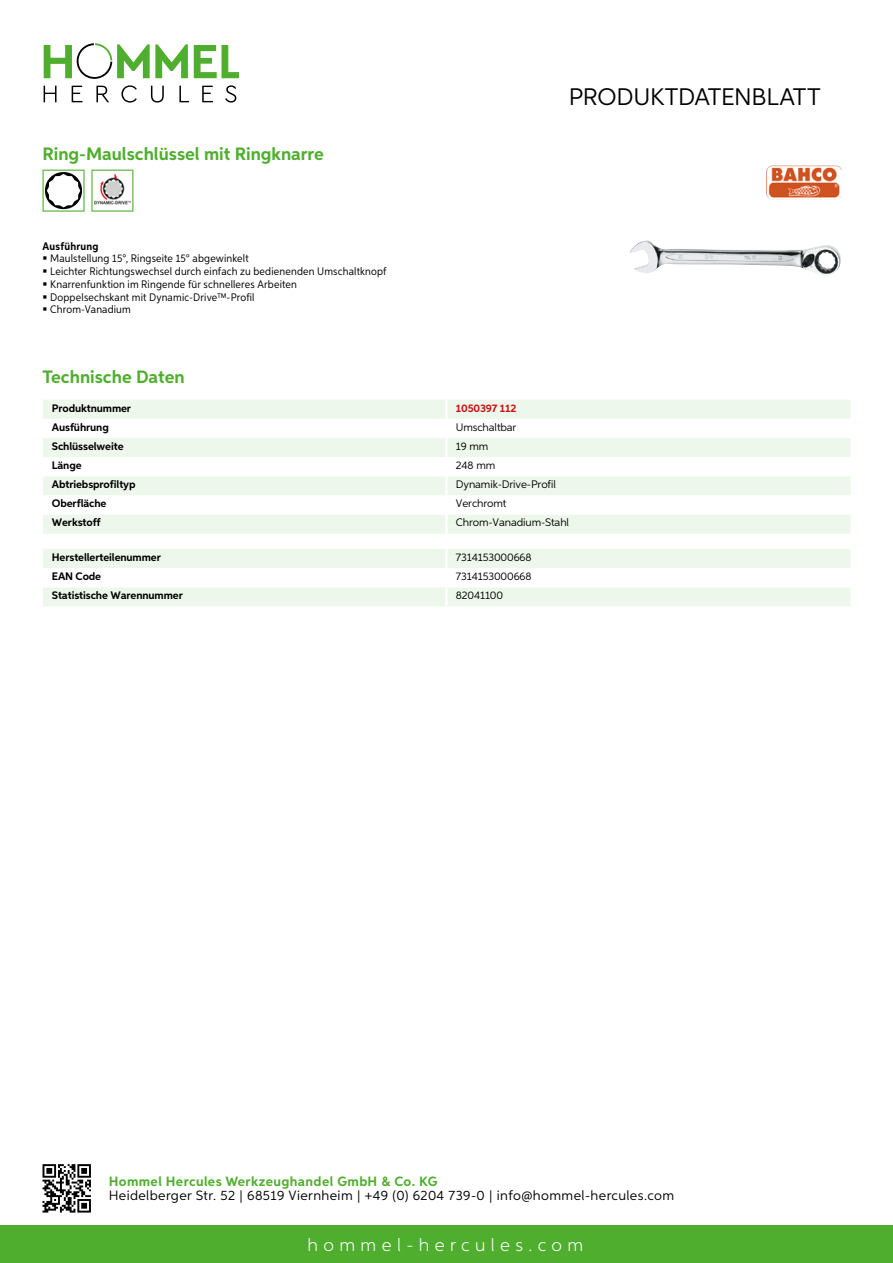
<style>
.page{position:relative;width:893px;height:1263px;background:#fff}
.page>*{position:absolute;margin:0;border:0;box-sizing:border-box;transform-origin:0 0}
.t1{font:24px "Aspira";letter-spacing:-.01em;color:#000}
.t2{font:700 18px "Aspira";color:#50ae2f}
.t3{font:300 18px "Aspira";letter-spacing:.3em;color:#fff}
.t4{font:13.5px "Aspira";letter-spacing:.03em;color:#000}
.t5{font:700 13.5px "Aspira";letter-spacing:.03em;color:#50ae2f}
.t6{font:10.95px/12.8px "Aspira Nar";letter-spacing:.015em;color:#000}
.t7{font:700 10.95px "Aspira";letter-spacing:-.01em;color:#000}
.t8{font:10.95px "Aspira";letter-spacing:-.01em;color:#000}
.t9{font:700 10.95px "Aspira";letter-spacing:-.01em;color:#cd1013}
.t10{font:700 10.95px "Aspira Nar";letter-spacing:.02em;color:#000}
</style>
<div class="page">
<div style="left:0;top:1226px;width:893px;height:37px;background:#50ae2f"></div>
<svg style="left:43px;top:1164px;width:48px;height:48px"></svg>
<svg style="left:194px;top:45px;width:45px;height:33px"></svg>
<svg style="left:44px;top:43px;width:144px;height:36px"></svg>
<svg style="left:44px;top:86px;width:13px;height:16px"></svg>
<svg style="left:72px;top:86px;width:10px;height:16px"></svg>
<svg style="left:96px;top:86px;width:13px;height:16px"></svg>
<svg style="left:121px;top:85px;width:16px;height:18px"></svg>
<svg style="left:151px;top:86px;width:13px;height:17px"></svg>
<svg style="left:179px;top:86px;width:10px;height:16px"></svg>
<svg style="left:202px;top:86px;width:11px;height:16px"></svg>
<svg style="left:225px;top:85px;width:11px;height:18px"></svg>
<div style="left:43px;top:400px;width:807px;height:134px;background:#eef7eb"></div>
<svg style="left:43px;top:419px;width:807px;height:95px"></svg>
<hr style="left:445px;top:400px;width:3px;height:19px;background:#fff">
<hr style="left:445px;top:419px;width:3px;height:19px;background:#fff">
<hr style="left:445px;top:438px;width:3px;height:19px;background:#fff">
<hr style="left:445px;top:457px;width:3px;height:19px;background:#fff">
<hr style="left:445px;top:476px;width:3px;height:19px;background:#fff">
<hr style="left:445px;top:495px;width:3px;height:19px;background:#fff">
<hr style="left:445px;top:514px;width:3px;height:20px;background:#fff">
<svg style="left:43px;top:549px;width:807px;height:57px"></svg>
<hr style="left:445px;top:587px;width:3px;height:19px;background:#fff">
<svg style="left:43px;top:170px;width:42px;height:42px"></svg>
<svg style="left:91px;top:170px;width:42px;height:42px"></svg>
<img style="left:94px;top:175px;width:36px;height:30px">
<img style="left:630px;top:240px;width:211px;height:35px">
<img style="left:766px;top:166px;width:76px;height:33px">
<h2 class="t2" style="left:43px;top:142px;width:283px">Ring-Maulschlüssel mit Ringknarre</h2>
<p class="t10" style="left:43px;top:239px;width:58px">Ausführung</p>
<p class="t6" style="left:50px;top:252px;width:338px">Maulstellung 15°, Ringseite 15° abgewinkelt<br>Leichter Richtungswechsel durch einfach zu bedienenden Umschaltknopf Knarrenfunktion im Ringende für schnelleres Arbeiten<br>Doppelsechskant mit Dynamic-Drive™-Profil<br>Chrom-Vanadium</p>
<h1 class="t1" style="left:569px;top:82px;width:253px">Produktdatenblatt</h1>
<h2 class="t2" style="left:43px;top:366px;width:144px">Technische Daten</h2>
<p class="t7" style="left:52px;top:401px;width:81px">Produktnummer</p>
<p class="t9" style="left:456px;top:401px;width:62px">1050397 112</p>
<p class="t7" style="left:52px;top:420px;width:58px">Ausführung</p>
<p class="t8" style="left:456px;top:420px;width:62px">U mschaltbar</p>
<p class="t7" style="left:52px;top:439px;width:73px">Schlüsselweite</p>
<p class="t8" style="left:456px;top:439px;width:34px">19 mm</p>
<p class="t7" style="left:52px;top:459px;width:31px">Länge</p>
<p class="t8" style="left:456px;top:459px;width:41px">248 mm</p>
<p class="t7" style="left:52px;top:478px;width:85px">Abtriebsprofiltyp</p>
<p class="t8" style="left:456px;top:478px;width:102px">Dynamik-Drive-Profil</p>
<p class="t7" style="left:52px;top:497px;width:56px">Oberfläche</p>
<p class="t8" style="left:456px;top:497px;width:52px">Verchromt</p>
<p class="t7" style="left:52px;top:516px;width:50px">Werkstoff</p>
<p class="t8" style="left:456px;top:516px;width:115px">Chrom-Vanadium-Stahl</p>
<p class="t7" style="left:52px;top:550px;width:111px">Herstellerteilenummer</p>
<p class="t8" style="left:456px;top:551px;width:77px">7314153000668</p>
<p class="t7" style="left:52px;top:570px;width:51px">EAN Code</p>
<p class="t8" style="left:456px;top:570px;width:77px">7314153000668</p>
<p class="t7" style="left:52px;top:589px;width:132px">Statistische Warennummer</p>
<p class="t8" style="left:456px;top:589px;width:49px">82041100</p>
<p class="t5" style="left:109px;top:1172px;width:330px">Hommel Hercules Werkzeughandel GmbH &amp; Co. KG</p>
<p class="t4" style="left:109px;top:1187px;width:567px">Heidelberger Str. 52 | 68519 Viernheim | +49 (0) 6204 739-0 | info@hommel-hercules.com</p>
<h2 class="t3" style="left:307px;top:1234px;width:277px">hommel-hercules.com</h2>
</div>
